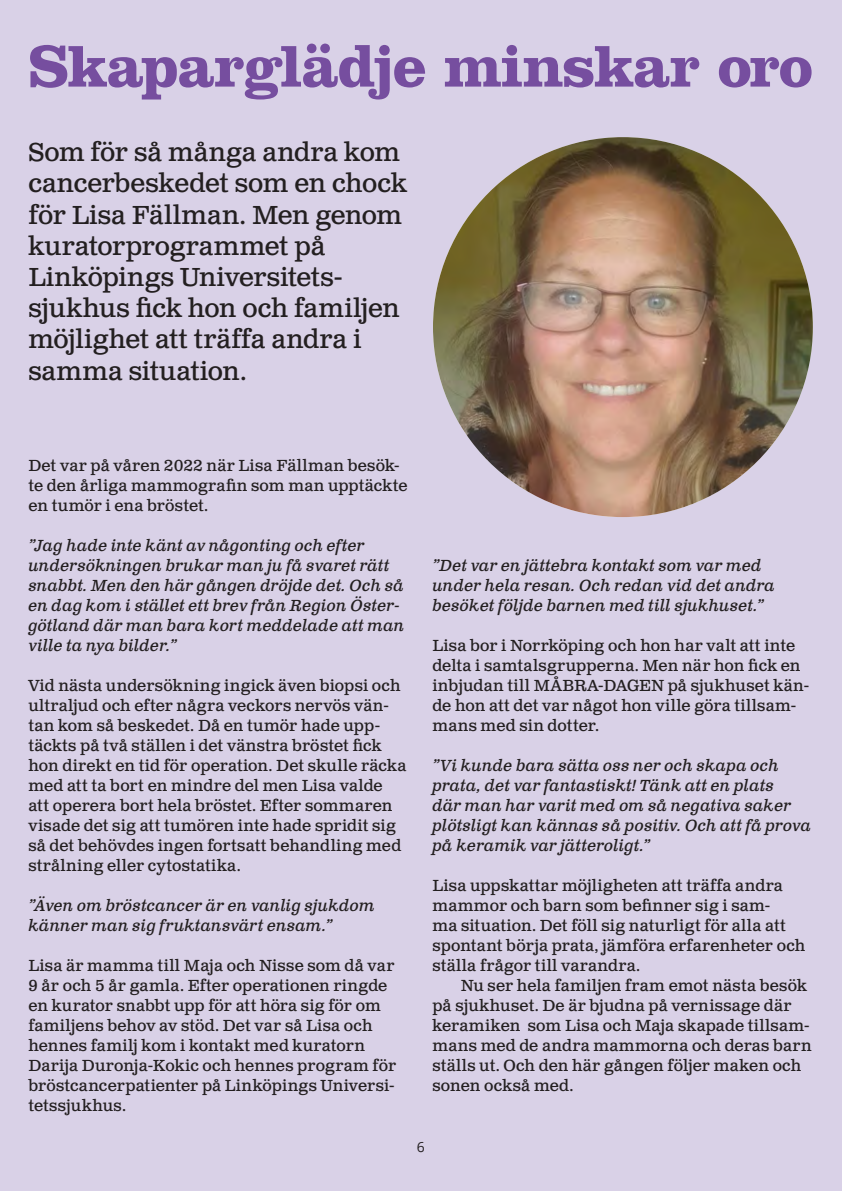
<style>
.page{position:relative;width:842px;height:1191px;background:#d9d1e7}
.page>*{position:absolute;margin:0;border:0;box-sizing:border-box;transform-origin:0 0}
.Rubrik_1_Fet_versalg{font:700 61px "Clarendon";letter-spacing:-.025em;color:#764e9f}
.Ingress_stor{font:26px/31.2px "Clarendon Text Pro";letter-spacing:-.005em;color:#231f20}
.bröd_Clarendon_Text{font:16px/20px "Clarendon Text Pro";letter-spacing:.015em;color:#231f20}
.Citat_i_text_MINDRE{font:italic 16px/20px "Clarendon Text Pro";letter-spacing:.01em;color:#231f20}
.bröd_Clarendon_Text-2{font:14px "Open Sans";color:#231f20}
</style>
<div class="page">
<img style="left:433px;top:137px;width:380px;height:380px;border-radius:190px">
<p class="Rubrik_1_Fet_versalg" style="left:28px;top:29px;width:786px">Skaparglädje minskar oro</p>
<p class="Ingress_stor" style="left:28px;top:138px;width:380px">Som för så många andra kom cancerbeskedet som en chock för Lisa Fällman. Men genom kuratorprogrammet på<br>Linköpings Universitets&shy;sjukhus fick hon och familjen möjlighet att träffa andra i samma situation.</p>
<p class="bröd_Clarendon_Text" style="left:28px;top:456px;width:381px">Det var på våren 2022 när Lisa Fällman besök&shy;te den årliga mammografin som man upptäckte en tumör i ena bröstet.</p>
<p class="Citat_i_text_MINDRE" style="left:28px;top:536px;width:378px">”Jag hade inte känt av någonting och efter undersökningen brukar man ju få svaret rätt snabbt. Men den här gången dröjde det. Och så en dag kom i stället ett brev från Region Öster&shy;götland där man bara kort meddelade att man ville ta nya bilder.”</p>
<p class="bröd_Clarendon_Text" style="left:28px;top:676px;width:380px">Vid nästa undersökning ingick även biopsi och ultraljud och efter några veckors nervös vän&shy;tan kom så beskedet. Då en tumör hade upp&shy;täckts på två ställen i det vänstra bröstet fick hon direkt en tid för operation. Det skulle räcka med att ta bort en mindre del men Lisa valde att operera bort hela bröstet. Efter sommaren visade det sig att tumören inte hade spridit sig så det behövdes ingen fortsatt behandling med strålning eller cytostatika.</p>
<p class="Citat_i_text_MINDRE" style="left:28px;top:896px;width:348px">”Även om bröstcancer är en vanlig sjukdom känner man sig fruktansvärt ensam.”</p>
<p class="bröd_Clarendon_Text" style="left:28px;top:956px;width:369px">Lisa är mamma till Maja och Nisse som då var 9 år och 5 år gamla. Efter operationen ringde en kurator snabbt upp för att höra sig för om familjens behov av stöd. Det var så Lisa och hennes familj kom i kontakt med kuratorn Darija Duronja-Kokic och hennes program för bröstcancerpatienter på Linköpings Universi&shy;tetssjukhus.</p>
<p class="Citat_i_text_MINDRE" style="left:432px;top:556px;width:344px">”Det var en jättebra kontakt som var med under hela resan. Och redan vid det andra besöket följde barnen med till sjukhuset.”</p>
<p class="bröd_Clarendon_Text" style="left:432px;top:636px;width:378px">Lisa bor i Norrköping och hon har valt att inte delta i samtalsgrupperna. Men när hon fick en inbjudan till MÅBRA-DAGEN på sjukhuset kän&shy;de hon att det var något hon ville göra tillsam&shy;mans med sin dotter.</p>
<p class="Citat_i_text_MINDRE" style="left:432px;top:756px;width:380px">”Vi kunde bara sätta oss ner och skapa och prata, det var fantastiskt! Tänk att en plats<br>där man har varit med om så negativa saker plötsligt kan kännas så positiv. Och att få prova på keramik var jätteroligt.”</p>
<p class="bröd_Clarendon_Text" style="left:432px;top:876px;width:374px">Lisa uppskattar möjligheten att träffa andra mammor och barn som befinner sig i sam-<br>ma situation. Det föll sig naturligt för alla att spontant börja prata, jämföra erfarenheter och ställa frågor till varandra.</p>
<p class="bröd_Clarendon_Text" style="left:432px;top:976px;width:381px;text-indent:28px">Nu ser hela familjen fram emot nästa besök på sjukhuset. De är bjudna på vernissage där keramiken som Lisa och Maja skapade tillsam&shy;mans med de andra mammorna och deras barn ställs ut. Och den här gången följer maken och sonen också med.</p>
<p class="bröd_Clarendon_Text-2" style="left:417px;top:1137px;width:10px">6</p>
</div>
